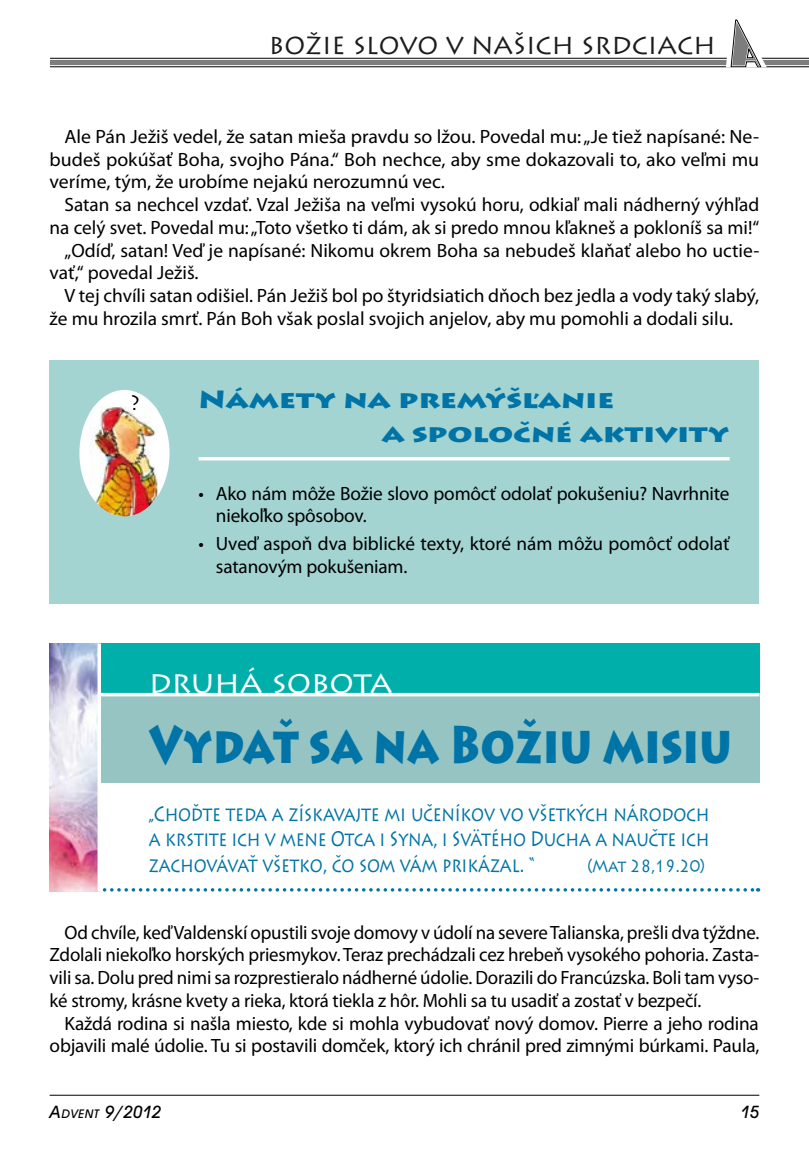
<style>
.page{position:relative;width:809px;height:1151px;background:#fff}
.page>*{position:absolute;margin:0;border:0;box-sizing:border-box;transform-origin:0 0}
.t1{font:900 52.5px "Lithos Pro";color:#0074a6;scale:.8 1}
.t2{font:31.5px "Lithos Pro";color:#fff}
.t3{font:900 24.5px/34.3px "Lithos Pro";letter-spacing:-.01em;color:#0074a6;scale:1.25 1}
.t4{font:24.5px "Lithos Pro";color:#1c1c1d}
.t5{font:21px/25.2px "Lithos Pro";letter-spacing:-.01em;color:#0074a6;text-align:justify;scale:.8 1}
.t6{font:21px "Lithos Pro";color:#000;scale:.9 1}
.t7{font:19.25px/22.8px "Myriad Pro";color:#000}
.t8{font:18.38px "Avant Garde Got Itc TOT Med Ita";letter-spacing:.015em;color:#000}
.t9{font:17.5px "Lithos Pro";letter-spacing:-.01em;color:#0074a6;scale:.85 1}
.s1{font-size:12.78px}
</style>
<div class="page">
<hr style="left:50px;top:1095px;width:709px;height:1px;background:#000">
<svg style="left:50px;top:19px;width:759px;height:48px"></svg>
<svg style="left:104px;top:888px;width:654px;height:4px"></svg>
<img style="left:50px;top:643px;width:47px;height:248px">
<div style="left:99px;top:643px;width:660px;height:50px;background:#00afa9"></div>
<div style="left:99px;top:693px;width:660px;height:89px;background:#96c4c2"></div>
<hr style="left:99px;top:693px;width:660px;height:3px;background:#fff">
<svg style="left:97px;top:643px;width:4px;height:248px"></svg>
<div style="left:50px;top:360px;width:709px;height:244px;background:#a3d4d2"></div>
<hr style="left:198px;top:457px;width:531px;height:3px;background:#fff">
<div style="left:79px;top:390px;width:90px;height:126px;background:#fff;border-radius:50%"></div>
<img style="left:89px;top:406px;width:68px;height:110px">
<p class="t4" style="left:269px;top:32px;width:449px">Božie s lovo v našich s rdciach</p>
<p class="t7" style="left:50px;top:125px;width:711px;text-align:justify;text-indent:15px">Ale Pán Ježiš vedel, že satan mieša pravdu so lžou. Povedal mu: „Je tiež napísané: Ne&shy;budeš pokúšať Boha, svojho Pána.“ Boh nechce, aby sme dokazovali to, ako veľmi mu veríme, tým, že urobíme nejakú nerozumnú vec.</p>
<p class="t7" style="left:64px;top:193px;width:696px">Satan sa nechcel vzdať. Vzal Ježiša na veľmi vysokú horu, odkiaľ mali nádherný výhľad</p>
<p class="t7" style="left:50px;top:216px;width:711px">na celý svet. Povedal mu: „Toto všetko ti dám, ak si predo mnou kľakneš a pokloníš sa mi!“</p>
<p class="t7" style="left:64px;top:239px;width:696px">„Odíď, satan! Veď je napísané: Nikomu okrem Boha sa nebudeš klaňať alebo ho uctie-</p>
<p class="t7" style="left:50px;top:261px;width:150px">vať,“ povedal Ježiš.</p>
<p class="t7" style="left:64px;top:284px;width:696px">V tej chvíli satan odišiel. Pán Ježiš bol po štyridsiatich dňoch bez jedla a vody taký slabý,</p>
<p class="t7" style="left:50px;top:307px;width:685px">že mu hrozila smrť. Pán Boh však poslal svojich anjelov, aby mu pomohli a dodali silu.</p>
<p class="t6" style="left:132px;top:391px;width:11px">?</p>
<p class="t3" style="left:381px;top:383px;width:280px;text-indent:-183px">Námety na premýšľanie<br>a spoločné aktivity</p>
<p class="t7" style="left:216px;top:481px;width:515px;text-indent:-17px">• Ako nám môže Božie slovo pomôcť odolať pokušeniu? Navrhnite niekoľko spôsobov.</p>
<p class="t7" style="left:216px;top:532px;width:515px;text-indent:-17px">• Uveď aspoň dva biblické texty, ktoré nám môžu pomôcť odolať satanovým pokušeniam.</p>
<h2 class="t2" style="left:149px;top:664px;width:245px">druhá sobota</h2>
<h1 class="t1" style="left:149px;top:711px;width:730px">Vydať sa na Božiu misiu</h1>
<p class="t5" style="left:149px;top:802px;width:702px">„Choďte teda a získavajte mi učeníkov vo všetkých národoch a krstite ich v mene Otca i Syna, i Svätého Ducha a naučte ich zachovávať všetko, čo som vám prikázal. “</p>
<p class="t9" style="left:587px;top:855px;width:139px">(Mat 28,19.20)</p>
<p class="t7" style="left:50px;top:920px;width:711px;text-align:justify;text-indent:15px">Od chvíle, keď Valdenskí opustili svoje domovy v údolí na severe Talianska, prešli dva týždne.<br>Zdolali niekoľko horských priesmykov. Teraz prechádzali cez hrebeň vysokého pohoria. Zasta&shy;vili sa. Dolu pred nimi sa rozprestieralo nádherné údolie. Dorazili do Francúzska. Boli tam vyso&shy;ké stromy, krásne kvety a rieka, ktorá tiekla z hôr. Mohli sa tu usadiť a zostať v bezpečí.</p>
<p class="t7" style="left:50px;top:1011px;width:711px;text-align:right">Každá rodina si našla miesto, kde si mohla vybudovať nový domov. Pierre a jeho rodina objavili malé údolie. Tu si postavili domček, ktorý ich chránil pred zimnými búrkami. Paula,</p>
<p class="t8" style="left:50px;top:1101px;width:113px">A<span class="s1">DVENT</span> 9/2012</p>
<p class="t8" style="left:740px;top:1101px;width:20px">15</p>
</div>
